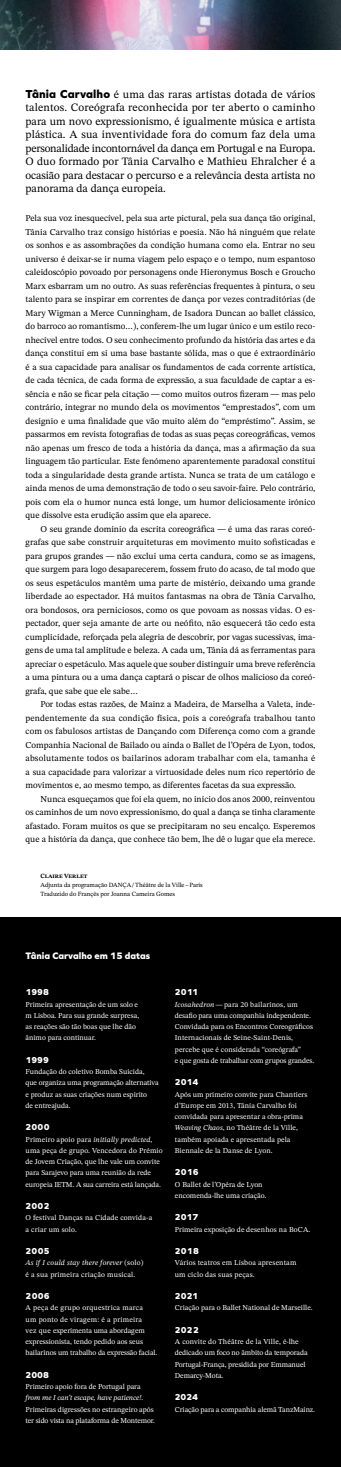
<style>
.page{position:relative;width:341px;height:1467px;background:#fff}
.page>*{position:absolute;margin:0;border:0;box-sizing:border-box;transform-origin:0 0}
.t1{font:11.25px/13.5px "STIX Two Text";letter-spacing:-.01em;color:#000;text-align:justify}
.t2{font:800 9.75px "Graphie";color:#fff}
.t3{font:9px/13.5px "STIX Two Text";color:#000;text-align:justify}
.t4{font:800 9px "Graphie";letter-spacing:.01em;color:#fff}
.t5{font:7.5px/11.2px "STIX Two Text";color:#fff}
.t6{font:7.5px/11.2px "STIX Two Text";letter-spacing:.02em;color:#fff}
.t7{font:7.5px/11.2px "STIX Two Text";letter-spacing:.025em;color:#fff}
.t8{font:6.38px/9px "STIX Two Text";color:#000}
.s1{font-family:"Graphie";font-weight:800;font-size:12px}
.s2{font-style:italic}
</style>
<div class="page">
<img style="left:0;top:0;width:340px;height:50px">
<div style="left:0;top:918px;width:340px;height:549px;background:#000"></div>
<p class="t1" style="left:26px;top:87px;width:291px"><span class="s1">Tânia Carvalho</span> é uma das raras artistas dotada de vários talentos. Coreógrafa reconhecida por ter aberto o caminho para um novo expressionismo, é igualmente música e artista plástica. A sua inventividade fora do comum faz dela uma personalidade incontornável da dança em Portugal e na Europa.<br>O duo formado por Tânia Carvalho e Mathieu Ehralcher é a ocasião para destacar o percurso e a relevância desta artista no panorama da dança europeia.</p>
<p class="t3" style="left:26px;top:211px;width:291px">Pela sua voz inesquecível, pela sua arte pictural, pela sua dança tão original, Tânia Carvalho traz consigo histórias e poesia. Não há ninguém que relate os sonhos e as assombrações da condição humana como ela. Entrar no seu universo é deixar-se ir numa viagem pelo espaço e o tempo, num espantoso caleidoscópio povoado por personagens onde Hieronymus Bosch e Groucho Marx esbarram um no outro. As suas referências frequentes à pintura, o seu talento para se inspirar em correntes de dança por vezes contraditórias (de Mary Wigman a Merce Cunningham, de Isadora Duncan ao ballet clássico, do barroco ao romantismo…), conferem-lhe um lugar único e um estilo reco&shy;nhecível entre todos. O seu conhecimento profundo da história das artes e da dança constitui em si uma base bastante sólida, mas o que é extraordinário é a sua capacidade para analisar os fundamentos de cada corrente artística, de cada técnica, de cada forma de expressão, a sua faculdade de captar a es&shy;sência e não se ficar pela citação — como muitos outros fizeram — mas pelo contrário, integrar no mundo dela os movimentos “emprestados”, com um desígnio e uma finalidade que vão muito além do “empréstimo”. Assim, se passarmos em revista fotografias de todas as suas peças coreográficas, vemos não apenas um fresco de toda a história da dança, mas a afirmação da sua linguagem tão particular. Este fenómeno aparentemente paradoxal constitui toda a singularidade desta grande artista. Nunca se trata de um catálogo e ainda menos de uma demonstração de todo o seu savoir-faire. Pelo contrário, pois com ela o humor nunca está longe, um humor deliciosamente irónico que dissolve esta erudição assim que ela aparece.</p>
<p class="t3" style="left:26px;top:522px;width:291px;text-indent:15px">O seu grande domínio da escrita coreográfica — é uma das raras coreó&shy;grafas que sabe construir arquiteturas em movimento muito sofisticadas e para grupos grandes — não exclui uma certa candura, como se as imagens, que surgem para logo desaparecerem, fossem fruto do acaso, de tal modo que os seus espetáculos mantêm uma parte de mistério, deixando uma grande liberdade ao espectador. Há muitos fantasmas na obra de Tânia Carvalho, ora bondosos, ora perniciosos, como os que povoam as nossas vidas. O es&shy;pectador, quer seja amante de arte ou neófito, não esquecerá tão cedo esta cumplicidade, reforçada pela alegria de descobrir, por vagas sucessivas, ima&shy;gens de uma tal amplitude e beleza. A cada um, Tânia dá as ferramentas para apreciar o espetáculo. Mas aquele que souber distinguir uma breve referência a uma pintura ou a uma dança captará o piscar de olhos malicioso da coreó&shy;grafa, que sabe que ele sabe…</p>
<p class="t3" style="left:26px;top:697px;width:291px;text-indent:15px">Por todas estas razões, de Mainz a Madeira, de Marselha a Valeta, inde&shy;pendentemente da sua condição física, pois a coreógrafa trabalhou tanto com os fabulosos artistas de Dançando com Diferença como com a grande Companhia Nacional de Bailado ou ainda o Ballet de l’Opéra de Lyon, todos, absolutamente todos os bailarinos adoram trabalhar com ela, tamanha é a sua capacidade para valorizar a virtuosidade deles num rico repertório de movimentos e, ao mesmo tempo, as diferentes facetas da sua expressão.</p>
<p class="t3" style="left:26px;top:792px;width:291px;text-indent:15px">Nunca esqueçamos que foi ela quem, no início dos anos 2000, reinventou os caminhos de um novo expressionismo, do qual a dança se tinha claramente afastado. Foram muitos os que se precipitaram no seu encalço. Esperemos que a história da dança, que conhece tão bem, lhe dê o lugar que ela merece.</p>
<p class="t8" style="left:40px;top:872px;width:163px">Claire Verlet<br>Adjunta da programação DANÇA / Théâtre de la Ville – Paris<br>Traduzido do Françês por Joanna Cameira Gomes</p>
<p class="t2" style="left:26px;top:950px;width:126px">Tânia Carvalho em 15 datas</p>
<p class="t4" style="left:26px;top:987px;width:25px">1998</p>
<p class="t5" style="left:26px;top:998px;width:115px">Primeira apresentação de um solo e m Lisboa. Para sua grande surpresa, as reações são tão boas que lhe dão ânimo para continuar.</p>
<p class="t4" style="left:26px;top:1054px;width:25px">1999</p>
<p class="t5" style="left:26px;top:1066px;width:134px">Fundação do coletivo Bomba Suicida,<br>que organiza uma programação alternativa e produz as suas criações num espírito<br>de entreajuda.</p>
<p class="t4" style="left:26px;top:1122px;width:25px">2000</p>
<p class="t5" style="left:26px;top:1133px;width:138px">Primeiro apoio para <span class="s2">initially predicted</span>, uma peça de grupo. Vencedora do Prémio de Jovem Criação, que lhe vale um convite para Sarajevo para uma reunião da rede europeia IETM. A sua carreira está lançada.</p>
<p class="t4" style="left:26px;top:1201px;width:25px">2002</p>
<p class="t6" style="left:26px;top:1212px;width:128px">O festival Danças na Cidade convida-a a criar um solo.</p>
<p class="t4" style="left:26px;top:1246px;width:26px">2005</p>
<p class="t7" style="left:26px;top:1257px;width:119px"><span class="s2">As if I could stay there forever</span> (solo) é a sua primeira criação musical.</p>
<p class="t4" style="left:26px;top:1291px;width:26px">2006</p>
<p class="t5" style="left:26px;top:1302px;width:133px">A peça de grupo orquestrica marca<br>um ponto de viragem: é a primeira<br>vez que experimenta uma abordagem expressionista, tendo pedido aos seus bailarinos um trabalho da expressão facial.</p>
<p class="t4" style="left:26px;top:1369px;width:25px">2008</p>
<p class="t5" style="left:26px;top:1381px;width:131px">Primeiro apoio fora de Portugal para <span class="s2">from me I can’t escape, have patience!</span>.<br>Primeiras digressões no estrangeiro após ter sido vista na plataforma de Montemor.</p>
<p class="t4" style="left:174px;top:987px;width:25px">2011</p>
<p class="t5" style="left:174px;top:998px;width:141px"><span class="s2">Icosahedron</span> — para 20 bailarinos, um desafio para uma companhia independente.<br>Convidada para os Encontros Coreográficos Internacionais de Seine-Saint-Denis, percebe que é considerada “coreógrafa”<br>e que gosta de trabalhar com grupos grandes.</p>
<p class="t4" style="left:174px;top:1077px;width:25px">2014</p>
<p class="t5" style="left:174px;top:1088px;width:134px">Após um primeiro convite para Chantiers d’Europe em 2013, Tânia Carvalho foi convidada para apresentar a obra-prima <span class="s2">Weaving Chaos</span>, no Théâtre de la Ville, também apoiada e apresentada pela Biennale de la Danse de Lyon.</p>
<p class="t4" style="left:174px;top:1167px;width:25px">2016</p>
<p class="t5" style="left:174px;top:1178px;width:93px">O Ballet de l’Opéra de Lyon encomenda-lhe uma criação.</p>
<p class="t4" style="left:174px;top:1212px;width:25px">2017</p>
<p class="t5" style="left:174px;top:1223px;width:137px">Primeira exposição de desenhos na BoCA.</p>
<p class="t4" style="left:174px;top:1246px;width:25px">2018</p>
<p class="t6" style="left:174px;top:1257px;width:123px">Vários teatros em Lisboa apresentam um ciclo das suas peças.</p>
<p class="t4" style="left:174px;top:1291px;width:25px">2021</p>
<p class="t5" style="left:174px;top:1302px;width:139px">Criação para o Ballet National de Marseille.</p>
<p class="t4" style="left:174px;top:1324px;width:25px">2022</p>
<p class="t5" style="left:174px;top:1336px;width:134px">A convite do Théâtre de la Ville, é-lhe dedicado um foco no âmbito da temporada Portugal-França, presidida por Emmanuel Demarcy-Mota.</p>
<p class="t4" style="left:174px;top:1392px;width:25px">2024</p>
<p class="t5" style="left:174px;top:1403px;width:141px">Criação para a companhia alemã TanzMainz.</p>
</div>
